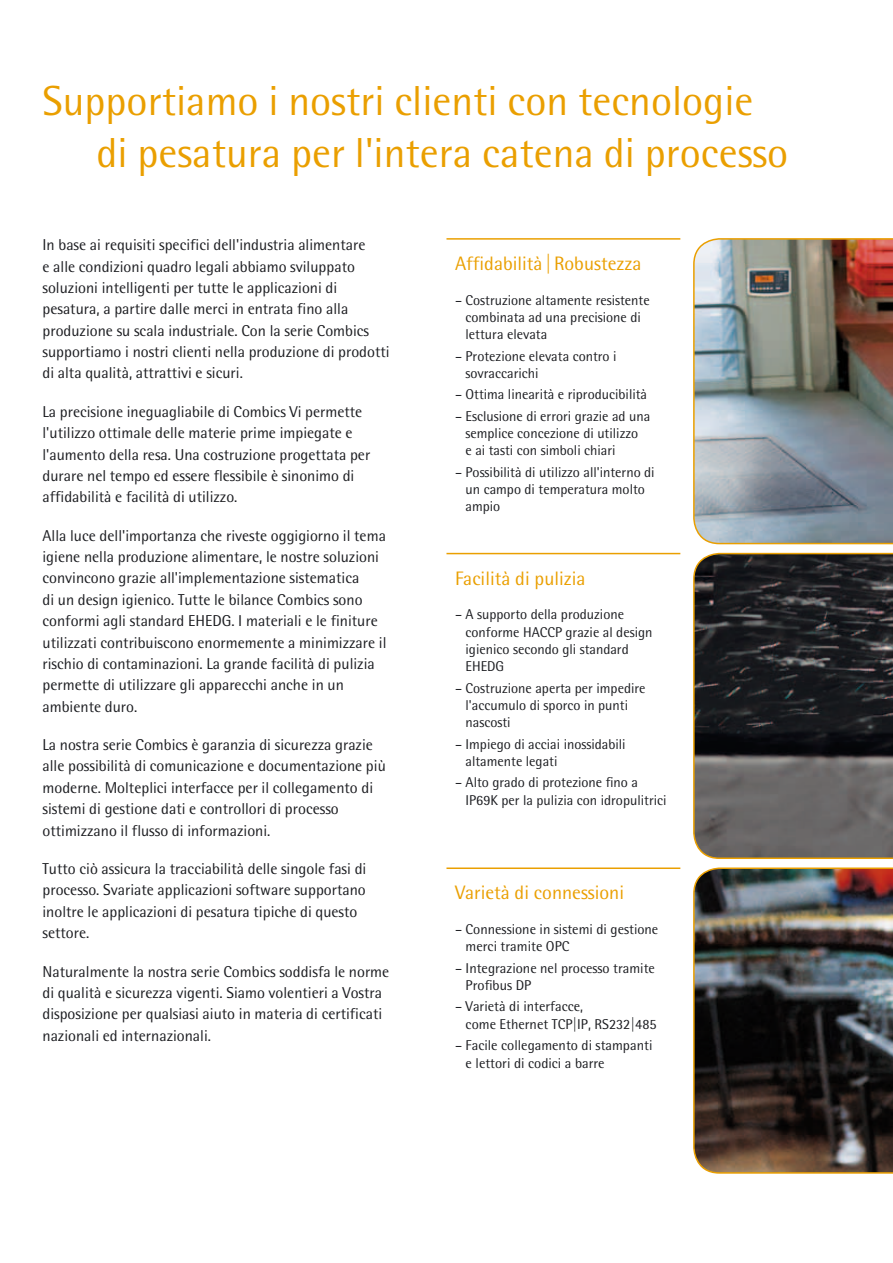
<style>
.page{position:relative;width:893px;height:1263px;background:#fff}
.page>*{position:absolute;margin:0;border:0;box-sizing:border-box;transform-origin:0 0}
.t1{font:42px/51.8px "Sartorius Rotis Sans";color:#ea9f00}
.t2{font:19.5px "Sartorius Rotis Sans";color:#ea9f00}
.t3{font:15.75px/21.3px "Sartorius Rotis Sans";color:#1b1c20}
.t4{font:14.25px/17.2px "Sartorius Rotis Sans";color:#1b1c20}
</style>
<div class="page">
<svg style="left:693px;top:553px;width:200px;height:306px;background:#403d3b"></svg>
<hr style="left:446px;top:238px;width:234px;height:2px;background:#ea9f00">
<hr style="left:446px;top:553px;width:234px;height:1px;background:#ea9f00">
<hr style="left:446px;top:867px;width:234px;height:2px;background:#ea9f00">
<img style="left:693px;top:238px;width:200px;height:306px">
<img style="left:693px;top:867px;width:200px;height:307px">
<h1 class="t1" style="left:97px;top:75px;width:693px;text-indent:-54px">Supportiamo i nostri clienti con tecnologie di pesatura per l'intera catena di processo</h1>
<p class="t3" style="left:43px;top:234px;width:349px">In base ai requisiti specifici dell'industria alimentare<br>e alle condizioni quadro legali abbiamo sviluppato soluzioni intelligenti per tutte le applicazioni di pesatura, a partire dalle merci in entrata fino alla produzione su scala industriale. Con la serie Combics supportiamo i nostri clienti nella produzione di prodotti di alta qualità, attrattivi e sicuri.</p>
<p class="t3" style="left:43px;top:401px;width:329px">La precisione ineguagliabile di Combics Vi permette l'utilizzo ottimale delle materie prime impiegate e l'aumento della resa. Una costruzione progettata per durare nel tempo ed essere flessibile è sinonimo di affidabilità e facilità di utilizzo.</p>
<p class="t3" style="left:43px;top:525px;width:345px">Alla luce dell'importanza che riveste oggigiorno il tema igiene nella produzione alimentare, le nostre soluzioni convincono grazie all'implementazione sistematica<br>di un design igienico. Tutte le bilance Combics sono conformi agli standard EHEDG. I materiali e le finiture utilizzati contribuiscono enormemente a minimizzare il rischio di contaminazioni. La grande facilità di pulizia permette di utilizzare gli apparecchi anche in un ambiente duro.</p>
<p class="t3" style="left:43px;top:734px;width:345px">La nostra serie Combics è garanzia di sicurezza grazie alle possibilità di comunicazione e documentazione più moderne. Molteplici interfacce per il collegamento di sistemi di gestione dati e controllori di processo ottimizzano il flusso di informazioni.</p>
<p class="t3" style="left:43px;top:858px;width:325px">Tutto ciò assicura la tracciabilità delle singole fasi di processo. Svariate applicazioni software supportano inoltre le applicazioni di pesatura tipiche di questo settore.</p>
<p class="t3" style="left:43px;top:960px;width:348px">Naturalmente la nostra serie Combics soddisfa le norme di qualità e sicurezza vigenti. Siamo volentieri a Vostra disposizione per qualsiasi aiuto in materia di certificati nazionali ed internazionali.</p>
<p class="t2" style="left:455px;top:252px;width:188px">Affidabilità |Robustezza</p>
<p class="t4" style="left:466px;top:291px;width:186px;text-indent:-11px">– Costruzione altamente resistente combinata ad una precisione di lettura elevata</p>
<p class="t4" style="left:466px;top:347px;width:153px;text-indent:-11px">– Protezione elevata contro i sovraccarichi</p>
<p class="t4" style="left:455px;top:386px;width:194px">– Ottima linearità e riproducibilità</p>
<p class="t4" style="left:466px;top:407px;width:186px;text-indent:-11px">– Esclusione di errori grazie ad una semplice concezione di utilizzo<br>e ai tasti con simboli chiari</p>
<p class="t4" style="left:466px;top:463px;width:191px;text-indent:-11px">– Possibilità di utilizzo all'interno di un campo di temperatura molto ampio</p>
<p class="t2" style="left:455px;top:567px;width:132px">Facilità di pulizia</p>
<p class="t4" style="left:466px;top:606px;width:188px;text-indent:-11px">– A supporto della produzione conforme HACCP grazie al design igienico secondo gli standard<br>EHEDG</p>
<p class="t4" style="left:466px;top:679px;width:181px;text-indent:-11px">– Costruzione aperta per impedire l'accumulo di sporco in punti nascosti</p>
<p class="t4" style="left:466px;top:735px;width:162px;text-indent:-11px">– Impiego di acciai inossidabili altamente legati</p>
<p class="t4" style="left:466px;top:774px;width:203px;text-indent:-11px">– Alto grado di protezione fino a<br>IP69K per la pulizia con idropulitrici</p>
<p class="t2" style="left:455px;top:881px;width:171px">Varietà di connessioni</p>
<p class="t4" style="left:466px;top:920px;width:194px;text-indent:-11px">– Connessione in sistemi di gestione merci tramite OPC</p>
<p class="t4" style="left:466px;top:959px;width:191px;text-indent:-11px">– Integrazione nel processo tramite<br>Profibus DP</p>
<p class="t4" style="left:466px;top:998px;width:192px;text-indent:-11px">– Varietà di interfacce,<br>come Ethernet TCP|IP, RS232|485</p>
<p class="t4" style="left:466px;top:1037px;width:188px;text-indent:-11px">– Facile collegamento di stampanti e lettori di codici a barre</p>
</div>
